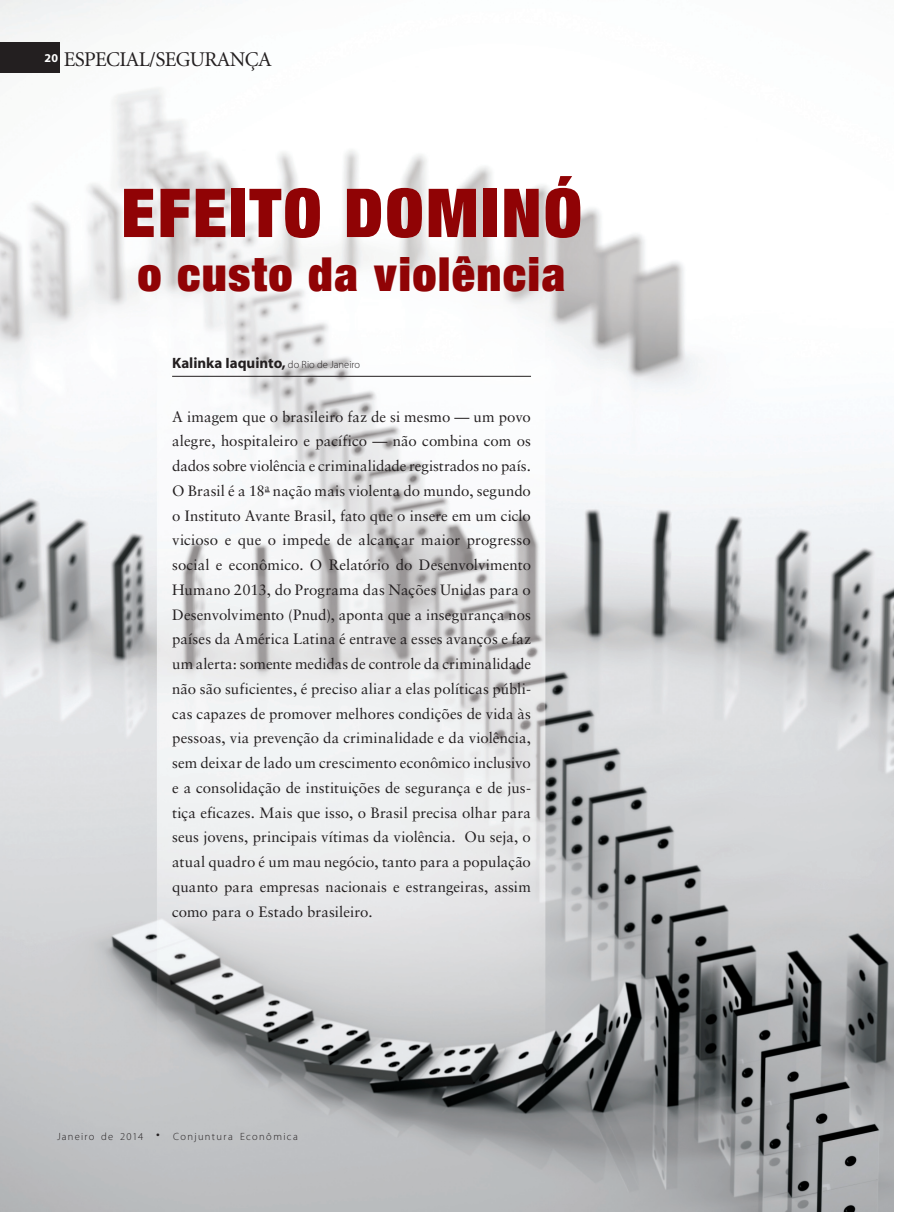
<style>
.page{position:relative;width:915px;height:1212px;background:#fff}
.page>*{position:absolute;margin:0;border:0;box-sizing:border-box;transform-origin:0 0}
.t1{font:900 expanded 67.5px "Helvetica Neue";letter-spacing:.04em;color:#900305}
.t2{font:900 expanded 47.1px "Helvetica Neue";letter-spacing:.04em;color:#900305}
.t3{font:21px "Adobe Corp ID Minion Rg";letter-spacing:-.03em;color:#231f20}
.t4{font:15px/24.8px "Sabon";letter-spacing:.005em;color:#231f20;text-align:justify}
.t5{font:15px "Adobe Corp ID Myriad Bd";color:#231f20}
.t6{font:10.5px "Adobe Corp ID Myriad Lt";letter-spacing:.125em;color:#231f20}
.s1{font-family:"Adobe Corp ID Myriad Lt";font-size:10.5px}
.s2{font-size:15px}
</style>
<div class="page">
<img style="left:0;top:0;width:893px;height:1212px">
<div style="left:0;top:42px;width:60px;height:31px;background:#231f20"></div>
<hr style="left:172px;top:376px;width:359px;height:1px;background:#231f20">
<h3 class="t3" style="left:44px;top:49px;width:228px"><sup>20</sup> ESPECIAL/SEGURANÇA</h3>
<h1 class="t1" style="left:121px;top:170px;width:461px">EFEITO DOMINÓ</h1>
<h2 class="t2" style="left:138px;top:244px;width:428px">o custo da violência</h2>
<p class="t5" style="left:172px;top:355px;width:189px">Kalinka Iaquinto, <span class="s1">do Rio de Janeiro</span></p>
<p class="t4" style="left:172px;top:404px;width:360px">A imagem que o brasileiro faz de si mesmo — um povo alegre, hospitaleiro e pacífico — não combina com os dados sobre violência e criminalidade registrados no país.<br>O Brasil é a 18<sup>a</sup> nação mais violenta do mundo, segundo o Instituto Avante Brasil, fato que o insere em um ciclo vicioso e que o impede de alcançar maior progresso social e econômico. O Relatório do Desenvolvimento Humano 2013, do Programa das Nações Unidas para o Desenvolvimento (Pnud), aponta que a insegurança nos países da América Latina é entrave a esses avanços e faz um alerta: somente medidas de controle da criminalidade não são suficientes, é preciso aliar a elas políticas públi&shy;cas capazes de promover melhores condições de vida às pessoas, via prevenção da criminalidade e da violência, sem deixar de lado um crescimento econômico inclusivo e a consolidação de instituições de segurança e de jus&shy;tiça eficazes. Mais que isso, o Brasil precisa olhar para seus jovens, principais vítimas da violência. Ou seja, o atual quadro é um mau negócio, tanto para a população quanto para empresas nacionais e estrangeiras, assim como para o Estado brasileiro.</p>
<p class="t6" style="left:57px;top:1131px;width:242px">Janeiro de 2014 <span class="s2">•</span> Conjuntura Econômica</p>
</div>
